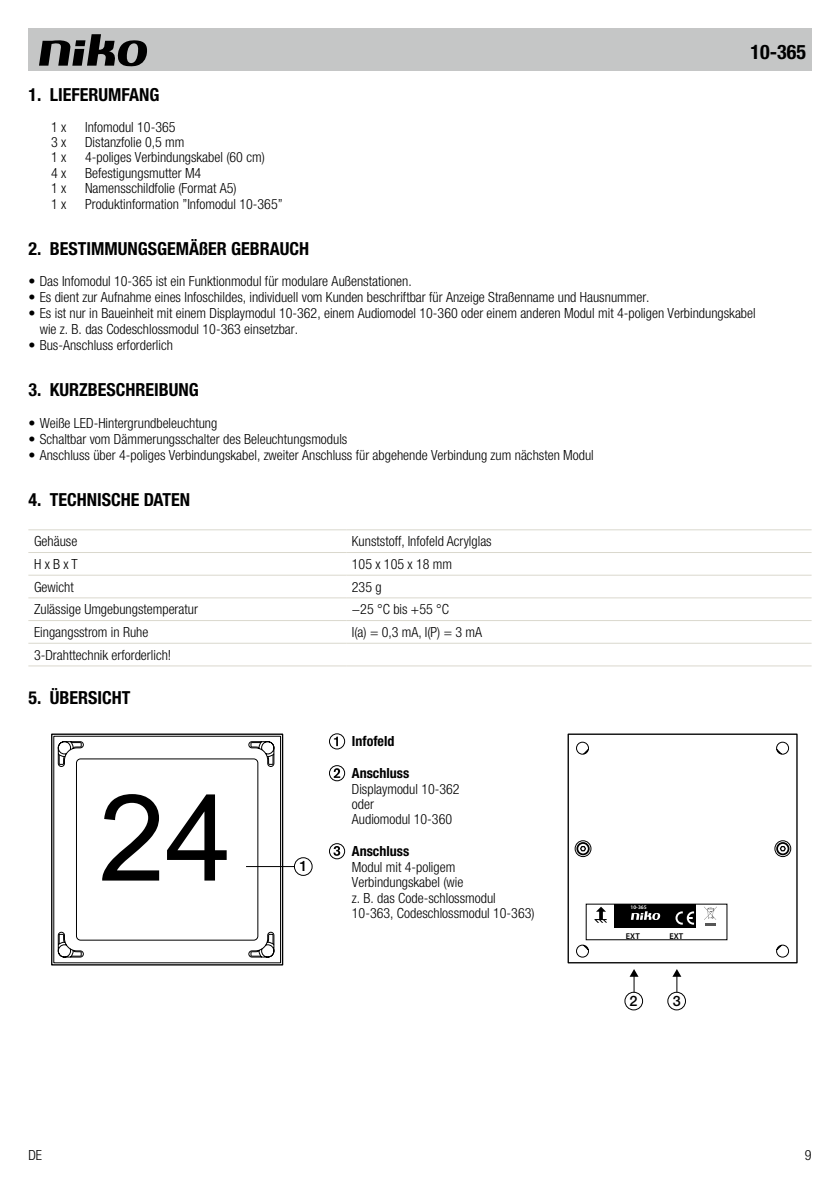
<style>
.page{position:relative;width:840px;height:1191px;background:#fff}
.page>*{position:absolute;margin:0;border:0;box-sizing:border-box;transform-origin:0 0}
.t1{font:700 condensed 20px "Helvetica Neue LT Pro";color:#000}
.t2{font:700 condensed 18px "Helvetica Neue LT Pro";color:#000}
.t3{font:500 14.4px "Helvetica Neue";color:#000}
.t4{font:300 condensed 14px/15.4px "Helvetica Neue LT Pro";color:#000}
.t5{font:700 condensed 14px "Helvetica Neue LT Pro";color:#000}
.t6{font:600 8.4px "Myriad Pro";letter-spacing:.005em;color:#000}
.t7{font:600 5.4px "Myriad Pro";color:#fff}
</style>
<div class="page">
<div style="left:28px;top:28px;width:783px;height:43px;background:#c5c6c6"></div>
<svg style="left:39px;top:34px;width:108px;height:32px"></svg>
<hr style="left:28px;top:552px;width:318px;height:1px;background:#dad8cd">
<hr style="left:346px;top:552px;width:465px;height:1px;background:#dad8cd">
<hr style="left:28px;top:575px;width:318px;height:1px;background:#dad8cd">
<hr style="left:346px;top:575px;width:465px;height:1px;background:#dad8cd">
<hr style="left:28px;top:597px;width:318px;height:1px;background:#dad8cd">
<hr style="left:346px;top:597px;width:465px;height:1px;background:#dad8cd">
<hr style="left:28px;top:620px;width:318px;height:1px;background:#dad8cd">
<hr style="left:346px;top:620px;width:465px;height:1px;background:#dad8cd">
<hr style="left:28px;top:643px;width:318px;height:1px;background:#dad8cd">
<hr style="left:346px;top:643px;width:465px;height:1px;background:#dad8cd">
<hr style="left:28px;top:529px;width:318px;height:1px;background:#dad8cd">
<hr style="left:346px;top:529px;width:465px;height:1px;background:#dad8cd">
<hr style="left:28px;top:665px;width:318px;height:1px;background:#dad8cd">
<hr style="left:346px;top:665px;width:465px;height:1px;background:#dad8cd">
<svg style="left:248px;top:741px;width:26px;height:26px"></svg>
<svg style="left:57px;top:741px;width:27px;height:26px"></svg>
<svg style="left:248px;top:931px;width:26px;height:27px"></svg>
<svg style="left:57px;top:931px;width:27px;height:27px"></svg>
<div style="left:51px;top:733px;width:232px;height:232px;border:1px solid #000"></div>
<div style="left:76px;top:758px;width:182px;height:182px;border:1px solid #000;border-radius:4px"></div>
<svg style="left:102px;top:794px;width:57px;height:86px"></svg>
<svg style="left:167px;top:794px;width:59px;height:86px"></svg>
<svg style="left:246px;top:857px;width:66px;height:19px"></svg>
<svg style="left:334px;top:736px;width:4px;height:10px"></svg>
<div style="left:329px;top:733px;width:16px;height:16px;border:1px solid #000;border-radius:50%"></div>
<svg style="left:333px;top:768px;width:7px;height:10px"></svg>
<div style="left:329px;top:765px;width:16px;height:16px;border:1px solid #000;border-radius:50%"></div>
<svg style="left:333px;top:846px;width:7px;height:10px"></svg>
<div style="left:329px;top:843px;width:16px;height:16px;border:1px solid #000;border-radius:50%"></div>
<div style="left:567px;top:733px;width:230px;height:230px;border:1px solid #000"></div>
<svg style="left:576px;top:741px;width:214px;height:216px"></svg>
<div style="left:775px;top:842px;width:14px;height:13px;border:2px solid #000;border-radius:50%"></div>
<svg style="left:779px;top:846px;width:6px;height:5px"></svg>
<div style="left:574px;top:840px;width:17px;height:17px;border:1px solid #000;border-radius:50%"></div>
<div style="left:576px;top:842px;width:13px;height:13px;border:2px solid #000;border-radius:50%"></div>
<svg style="left:579px;top:846px;width:6px;height:5px"></svg>
<div style="left:585px;top:904px;width:141px;height:36px;border:1px solid #000"></div>
<svg style="left:703px;top:906px;width:13px;height:19px"></svg>
<svg style="left:675px;top:911px;width:18px;height:13px"></svg>
<svg style="left:630px;top:911px;width:30px;height:9px"></svg>
<svg style="left:594px;top:906px;width:12px;height:16px"></svg>
<svg style="left:624px;top:969px;width:62px;height:41px"></svg>
<h1 class="t1" style="left:750px;top:40px;width:57px">10-365</h1>
<p class="t2" style="left:28px;top:83px;width:133px">1. LIEFERUMFANG</p>
<p class="t4" style="left:51px;top:119px;width:17px">1 x</p>
<p class="t4" style="left:85px;top:119px;width:92px">Infomodul 10-365</p>
<p class="t4" style="left:51px;top:134px;width:17px">3 x</p>
<p class="t4" style="left:85px;top:134px;width:101px">Distanzfolie 0,5 mm</p>
<p class="t4" style="left:51px;top:150px;width:17px">1 x</p>
<p class="t4" style="left:85px;top:150px;width:181px">4-poliges Verbindungskabel (60 cm)</p>
<p class="t4" style="left:51px;top:165px;width:17px">4 x</p>
<p class="t4" style="left:85px;top:165px;width:118px">Befestigungsmutter M4</p>
<p class="t4" style="left:51px;top:180px;width:17px">1 x</p>
<p class="t4" style="left:85px;top:180px;width:153px">Namensschildfolie (Format A5)</p>
<p class="t4" style="left:51px;top:196px;width:17px">1 x</p>
<p class="t4" style="left:85px;top:196px;width:199px">Produktinformation ”Infomodul 10-365”</p>
<p class="t2" style="left:28px;top:237px;width:282px">2. BESTIMMUNGSGEMÄßER GEBRAUCH</p>
<p class="t4" style="left:28px;top:273px;width:385px">• Das Infomodul 10-365 ist ein Funktionmodul für modulare Außenstationen.</p>
<p class="t4" style="left:28px;top:289px;width:622px">• Es dient zur Aufnahme eines Infoschildes, individuell vom Kunden beschriftbar für Anzeige Straßenname und Hausnummer.</p>
<p class="t4" style="left:40px;top:305px;width:717px;line-height:16px;text-indent:-11px">• Es ist nur in Baueinheit mit einem Displaymodul 10-362, einem Audiomodel 10-360 oder einem anderen Modul mit 4-poligen Verbindungskabel wie z. B. das Codeschlossmodul 10-363 einsetzbar.</p>
<p class="t4" style="left:28px;top:337px;width:146px">• Bus-Anschluss erforderlich</p>
<p class="t2" style="left:28px;top:379px;width:172px">3. KURZBESCHREIBUNG</p>
<p class="t4" style="left:28px;top:415px;width:190px">• Weiße LED-Hintergrundbeleuchtung</p>
<p class="t4" style="left:28px;top:431px;width:320px">• Schaltbar vom Dämmerungsschalter des Beleuchtungsmoduls</p>
<p class="t4" style="left:28px;top:447px;width:566px">• Anschluss über 4-poliges Verbindungskabel, zweiter Anschluss für abgehende Verbindung zum nächsten Modul</p>
<p class="t2" style="left:28px;top:489px;width:163px">4. TECHNISCHE DATEN</p>
<p class="t4" style="left:34px;top:533px;width:45px">Gehäuse</p>
<p class="t4" style="left:351px;top:533px;width:141px">Kunststoff, Infofeld Acrylglas</p>
<p class="t4" style="left:34px;top:556px;width:45px">H x B x T</p>
<p class="t4" style="left:351px;top:556px;width:102px">105 x 105 x 18 mm</p>
<p class="t4" style="left:34px;top:579px;width:41px">Gewicht</p>
<p class="t4" style="left:351px;top:579px;width:31px">235 g</p>
<p class="t4" style="left:34px;top:601px;width:165px">Zulässige Umgebungstemperatur</p>
<p class="t4" style="left:351px;top:601px;width:99px">−25 °C bis +55 °C</p>
<p class="t4" style="left:34px;top:624px;width:116px">Eingangsstrom in Ruhe</p>
<p class="t4" style="left:351px;top:624px;width:132px">I(a) = 0,3 mA, I(P) = 3 mA</p>
<p class="t4" style="left:34px;top:647px;width:139px">3-Drahttechnik erforderlich!</p>
<p class="t2" style="left:28px;top:687px;width:103px">5. ÜBERSICHT</p>
<p class="t3" style="left:299px;top:854px;width:9px">1</p>
<p class="t5" style="left:352px;top:733px;width:44px">Infofeld</p>
<p class="t5" style="left:352px;top:765px;width:59px">Anschluss</p>
<p class="t4" style="left:351px;top:781px;width:109px">Displaymodul 10-362 oder<br>Audiomodul 10-360</p>
<p class="t5" style="left:352px;top:843px;width:59px">Anschluss</p>
<p class="t4" style="left:351px;top:859px;width:184px">Modul mit 4-poligem<br>Verbindungskabel (wie<br>z. B. das Code-schlossmodul<br>10-363, Codeschlossmodul 10-363)</p>
<p class="t7" style="left:630px;top:904px;width:18px">10-365</p>
<p class="t6" style="left:625px;top:931px;width:15px">EXT</p>
<p class="t6" style="left:669px;top:931px;width:15px">EXT</p>
<p class="t3" style="left:629px;top:989px;width:9px">2</p>
<p class="t3" style="left:672px;top:989px;width:9px">3</p>
<p class="t4" style="left:28px;top:1147px;width:15px">DE</p>
<p class="t4" style="left:804px;top:1147px;width:8px">9</p>
</div>
